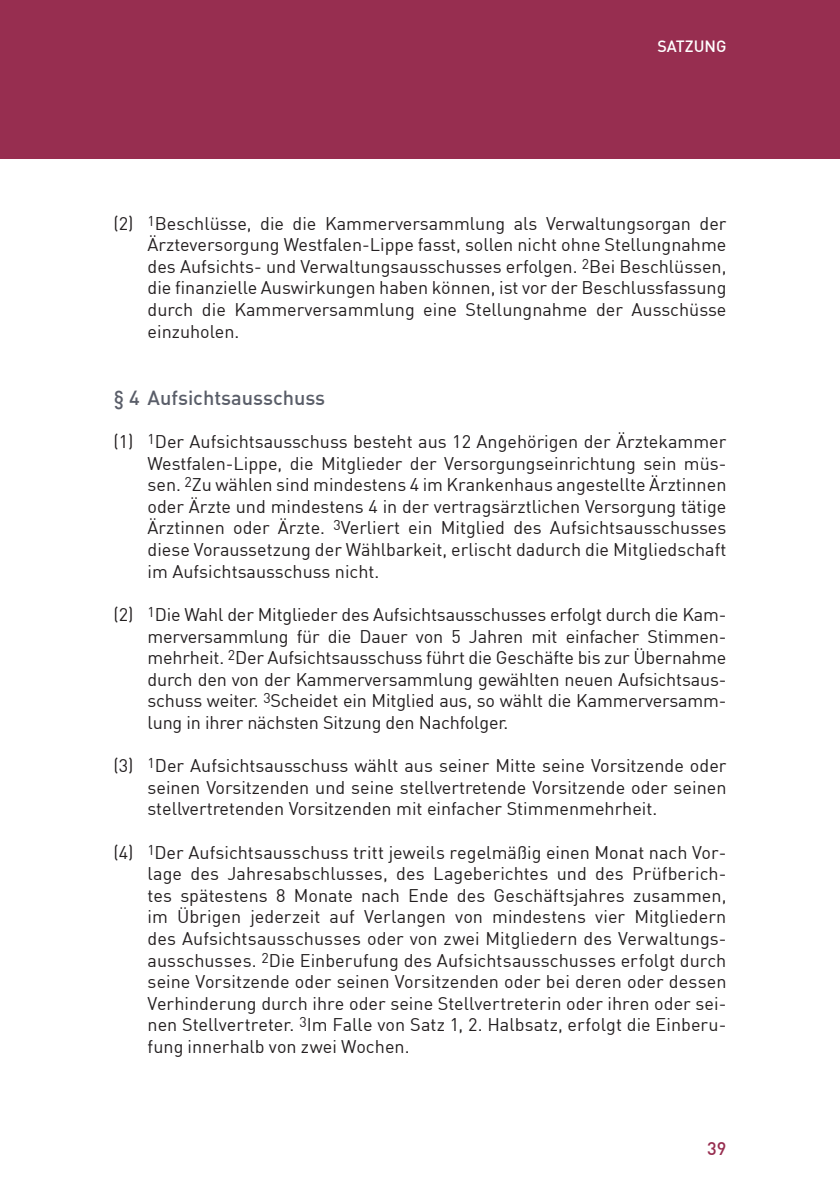
<style>
.page{position:relative;width:840px;height:1191px;background:#fff}
.page>*{position:absolute;margin:0;border:0;box-sizing:border-box;transform-origin:0 0}
.t1{font:500 20px "DIN";color:#5a5e69}
.t2{font:18px/21.6px "DIN";color:#231f20;text-align:justify}
.t3{font:500 18px "DIN";color:#972e50}
.t4{font:500 16px "DIN";color:#fff}
</style>
<div class="page">
<div style="left:0;top:0;width:839px;height:159px;background:#972e50"></div>
<p class="t4" style="left:657px;top:36px;width:71px">SATZUNG</p>
<p class="t2" style="left:147px;top:212px;width:580px;text-indent:-34px">(2) <sup>1</sup>Beschlüsse, die die Kammerversammlung als Verwaltungsorgan der Ärzteversorgung Westfalen-Lippe fasst, sollen nicht ohne Stellungnahme des Aufsichts- und Verwaltungsausschusses erfolgen. <sup>2</sup>Bei Beschlüssen, die finanzielle Auswirkungen haben können, ist vor der Beschlussfassung durch die Kammerversammlung eine Stellungnahme der Ausschüsse einzuholen.</p>
<p class="t1" style="left:113px;top:385px;width:213px">§ 4 Aufsichtsausschuss</p>
<p class="t2" style="left:147px;top:430px;width:580px;text-indent:-34px">(1) <sup>1</sup>Der Aufsichtsausschuss besteht aus 12 Angehörigen der Ärztekammer Westfalen-Lippe, die Mitglieder der Versorgungseinrichtung sein müs&shy;sen. <sup>2</sup>Zu wählen sind mindestens 4 im Krankenhaus angestellte Ärztinnen oder Ärzte und mindestens 4 in der vertragsärztlichen Versorgung tätige Ärztinnen oder Ärzte. <sup>3</sup>Verliert ein Mitglied des Aufsichtsausschusses diese Voraussetzung der Wählbarkeit, erlischt dadurch die Mitgliedschaft im Aufsichtsausschuss nicht.</p>
<p class="t2" style="left:147px;top:603px;width:580px;text-align:left;text-indent:-34px">(2) <sup>1</sup>Die Wahl der Mitglieder des Aufsichtsausschusses erfolgt durch die Kam-- merversammlung für die Dauer von 5 Jahren mit einfacher Stimmen&shy;mehrheit. <sup>2</sup>Der Aufsichtsausschuss führt die Geschäfte bis zur Übernahme durch den von der Kammerversammlung gewählten neuen Aufsichtsaus&shy;schuss weiter. <sup>3</sup>Scheidet ein Mitglied aus, so wählt die Kammerversamm&shy;lung in ihrer nächsten Sitzung den Nachfolger.</p>
<p class="t2" style="left:147px;top:754px;width:580px;text-indent:-34px">(3) <sup>1</sup>Der Aufsichtsausschuss wählt aus seiner Mitte seine Vorsitzende oder seinen Vorsitzenden und seine stellvertretende Vorsitzende oder seinen stellvertretenden Vorsitzenden mit einfacher Stimmenmehrheit.</p>
<p class="t2" style="left:147px;top:841px;width:580px;text-align:left;text-indent:-34px">(4) <sup>1</sup>Der Aufsichtsausschuss tritt jeweils regelmäßig einen Monat nach Vor&shy;lage des Jahresabschlusses, des Lageberichtes und des Prüfberich&shy;tes spätestens 8 Monate nach Ende des Geschäftsjahres zusammen, im Übrigen jederzeit auf Verlangen von mindestens vier Mitgliedern des Aufsichtsausschusses oder von zwei Mitgliedern des Verwaltungs&shy;ausschusses. <sup>2</sup>Die Einberufung des Aufsichtsausschusses erfolgt durch seine Vorsitzende oder seinen Vorsitzenden oder bei deren oder dessen Verhinderung durch ihre oder seine Stellvertreterin oder ihren oder sei&shy;nen Stellvertreter. <sup>3</sup>Im Falle von Satz 1, 2. Halbsatz, erfolgt die Einberu&shy;fung innerhalb von zwei Wochen.</p>
<p class="t3" style="left:706px;top:1137px;width:21px">39</p>
</div>
